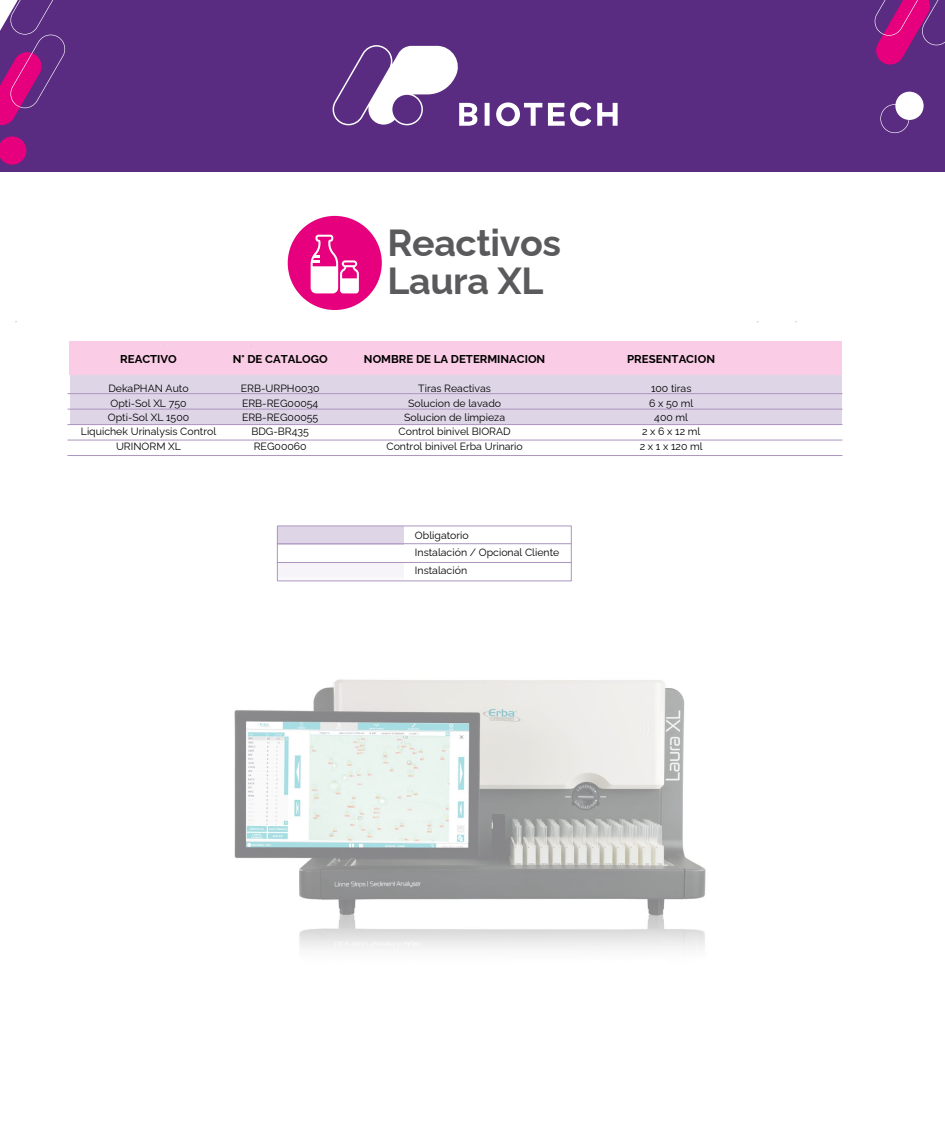
<style>
.page{position:relative;width:945px;height:1130px;background:#fff}
.page>*{position:absolute;margin:0;border:0;box-sizing:border-box;transform-origin:0 0}
.t1{font:700 37.62px/37.4px "Raleway";letter-spacing:-.01em;color:#5a5a5d}
.t2{font:700 11.38px "Raleway";color:#000}
.t3{font:10.5px/14.4px "Raleway";color:#000;text-align:center}
</style>
<div class="page">
<div style="left:288px;top:216px;width:94px;height:94px;background:#e6007d;border-radius:50%"></div>
<svg style="left:311px;top:235px;width:48px;height:58px"></svg>
<div style="left:70px;top:375px;width:772px;height:49px;background:#ded5e6"></div>
<div style="left:277px;top:526px;width:126px;height:19px;background:#ded5e6"></div>
<div style="left:277px;top:562px;width:126px;height:18px;background:#f7f4f9"></div>
<div style="left:70px;top:341px;width:772px;height:34px;background:#facce5"></div>
<hr style="left:68px;top:409px;width:774px;height:1px;background:#ac95c0">
<hr style="left:68px;top:393px;width:774px;height:1px;background:#ac95c0">
<hr style="left:68px;top:440px;width:774px;height:1px;background:#ac95c0">
<hr style="left:68px;top:455px;width:774px;height:1px;background:#ac95c0">
<hr style="left:68px;top:424px;width:774px;height:1px;background:#ac95c0">
<div style="left:0;top:0;width:945px;height:171px;background:#592c82"></div>
<svg style="left:0;top:0;width:66px;height:165px"></svg>
<svg style="left:874px;top:0;width:71px;height:65px"></svg>
<svg style="left:880px;top:104px;width:29px;height:29px"></svg>
<div style="left:895px;top:92px;width:29px;height:28px;background:#fff;border-radius:14px"></div>
<svg style="left:332px;top:45px;width:286px;height:81px"></svg>
<img style="left:234px;top:577px;width:472px;height:372px">
<hr style="left:277px;top:543px;width:294px;height:1px;background:#ac95c0">
<hr style="left:277px;top:562px;width:294px;height:1px;background:#ac95c0">
<div style="left:277px;top:525px;width:295px;height:56px;border:1px solid #ac95c0"></div>
<p class="t2" style="left:120px;top:350px;width:58px">REACTIVO</p>
<p class="t3" style="left:81px;top:380px;width:137px">DekaPHAN Auto<br>Opti-Sol XL 750<br>Opti-Sol XL 1500<br>Liquichek Urinalysis Control<br>URINORM XL</p>
<p class="t2" style="left:233px;top:350px;width:96px">N° DE CATALOGO</p>
<p class="t3" style="left:241px;top:380px;width:80px">ERB-URPH0030<br>ERB-REG00054<br>ERB-REG00055<br>BDG-BR435<br>REG00060</p>
<h1 class="t1" style="left:388px;top:220px;width:175px">Reactivos<br>Laura XL</h1>
<p class="t2" style="left:364px;top:350px;width:183px">NOMBRE DE LA DETERMINACION</p>
<p class="t3" style="left:387px;top:380px;width:138px">Tiras Reactivas<br>Solucion de lavado<br>Solucion de limpieza<br>Control binivel BIORAD<br>Control binivel Erba Urinario</p>
<p class="t3" style="left:415px;top:525px;width:146px;line-height:17.5px;text-align:left">Obligatorio<br>Instalación / Opcional Cliente<br>Instalación</p>
<p class="t2" style="left:627px;top:350px;width:89px">PRESENTACION</p>
<p class="t3" style="left:640px;top:380px;width:64px">100 tiras<br>6 x 50 ml<br>400 ml<br>2 x 6 x 12 ml<br>2 x 1 x 120 ml</p>
</div>
